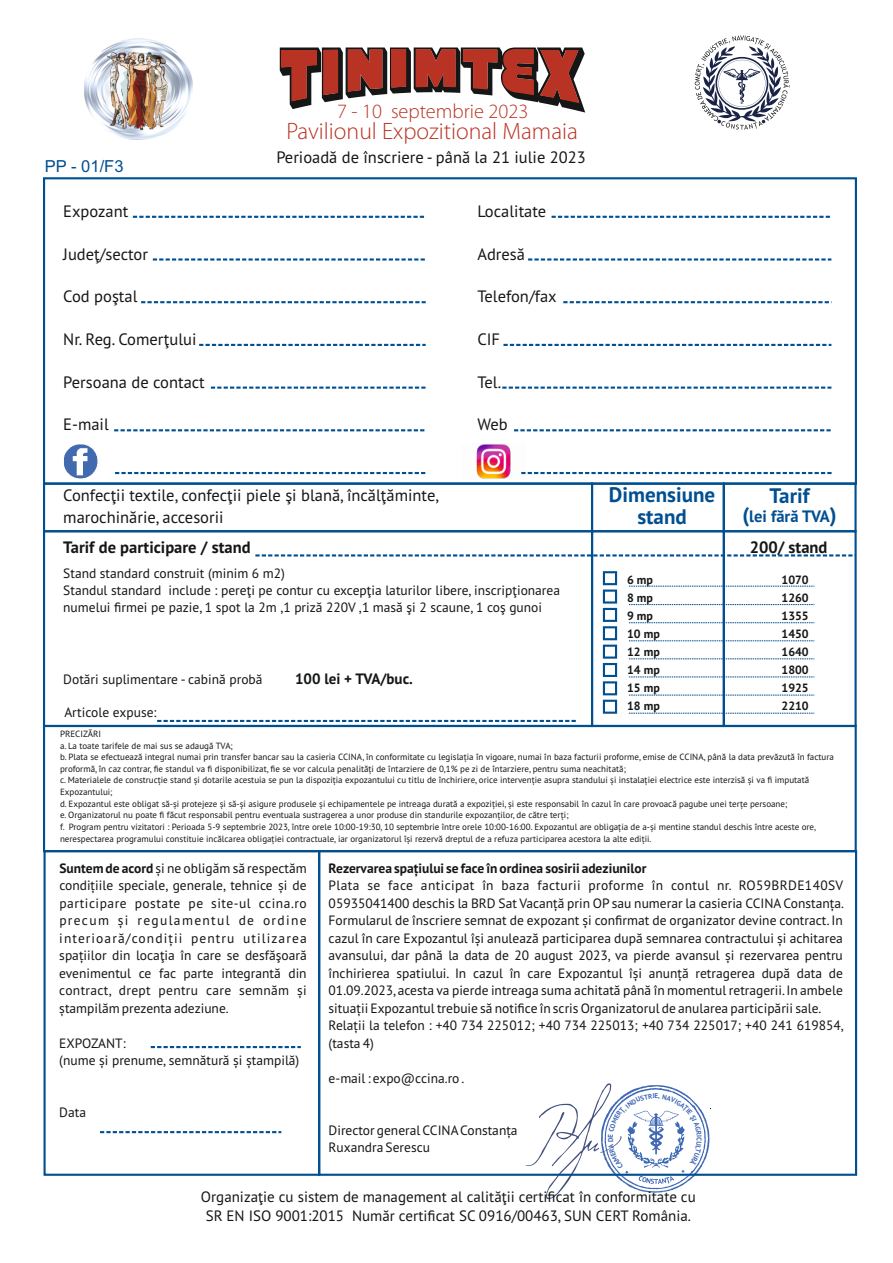
<style>
.page{position:relative;width:893px;height:1263px;background:#fff}
.page>*{position:absolute;margin:0;border:0;box-sizing:border-box;transform-origin:0 0}
.t1{font:300 23.85px "Myriad Pro";color:#b93324}
.t2{font:700 21px/21.8px "PT Sans";color:#004f91;text-align:center}
.t3{font:300 20.4px "Myriad Pro";color:#b93324}
.t4{font:16.5px/21.3px "PT Sans";color:#151616}
.t5{font:700 16.5px "PT Sans";color:#151616}
.t6{font:700 16.5px "PT Sans";color:#004f91}
.t7{font:16.5px "Arial";color:#004f91}
.t8{font:15px/19.4px "PT Sans";color:#151616;text-align:center}
.t9{font:700 15px "PT Sans";color:#151616}
.t10{font:13.5px/17.4px "PT Sans";color:#151616}
.t11{font:700 13.5px "PT Sans";color:#151616}
.t12{font:700 12px/18.1px "PT Sans";color:#151616}
.t13{font:9px/11.7px "PT Sans";color:#151616}
.s1{font-size:21px}
.s2{font-weight:700}
</style>
<div class="page">
<svg style="left:695px;top:35px;width:95px;height:95px"></svg>
<div style="left:43px;top:482px;width:550px;height:50px;border:2px solid #004f91"></div>
<div style="left:43px;top:530px;width:550px;height:197px;border:2px solid #004f91"></div>
<svg style="left:133px;top:216px;width:292px;height:2px"></svg>
<svg style="left:141px;top:301px;width:285px;height:2px"></svg>
<svg style="left:153px;top:258px;width:272px;height:3px"></svg>
<svg style="left:199px;top:344px;width:227px;height:2px"></svg>
<svg style="left:211px;top:387px;width:215px;height:2px"></svg>
<svg style="left:114px;top:429px;width:311px;height:2px"></svg>
<svg style="left:552px;top:216px;width:278px;height:2px"></svg>
<svg style="left:563px;top:301px;width:266px;height:2px"></svg>
<svg style="left:528px;top:258px;width:303px;height:3px"></svg>
<svg style="left:503px;top:344px;width:328px;height:2px"></svg>
<svg style="left:502px;top:387px;width:329px;height:2px"></svg>
<svg style="left:514px;top:429px;width:317px;height:2px"></svg>
<div style="left:591px;top:482px;width:134px;height:50px;border:2px solid #004f91"></div>
<div style="left:723px;top:482px;width:134px;height:50px;border:2px solid #004f91"></div>
<svg style="left:255px;top:554px;width:598px;height:2px"></svg>
<svg style="left:157px;top:720px;width:419px;height:2px"></svg>
<div style="left:723px;top:530px;width:134px;height:197px;border:2px solid #004f91"></div>
<div style="left:44px;top:850px;width:276px;height:326px;border:2px solid #004f91"></div>
<svg style="left:151px;top:1046px;width:150px;height:2px"></svg>
<svg style="left:100px;top:1131px;width:181px;height:2px"></svg>
<svg style="left:525px;top:472px;width:307px;height:2px"></svg>
<img style="left:64px;top:444px;width:34px;height:35px">
<img style="left:476px;top:444px;width:49px;height:35px">
<svg style="left:115px;top:472px;width:311px;height:2px"></svg>
<svg style="left:280px;top:47px;width:305px;height:66px"></svg>
<div style="left:43px;top:725px;width:814px;height:127px;border:2px solid #004f91"></div>
<img style="left:85px;top:39px;width:107px;height:100px">
<div style="left:603px;top:571px;width:14px;height:14px;border:2px solid #004f91"></div>
<div style="left:603px;top:589px;width:14px;height:14px;border:2px solid #004f91"></div>
<div style="left:603px;top:608px;width:14px;height:14px;border:2px solid #004f91"></div>
<div style="left:603px;top:626px;width:14px;height:14px;border:2px solid #004f91"></div>
<div style="left:603px;top:645px;width:14px;height:14px;border:2px solid #004f91"></div>
<div style="left:603px;top:663px;width:14px;height:14px;border:2px solid #004f91"></div>
<div style="left:603px;top:681px;width:14px;height:14px;border:2px solid #004f91"></div>
<div style="left:603px;top:700px;width:14px;height:14px;border:2px solid #004f91"></div>
<svg style="left:629px;top:586px;width:185px;height:1px"></svg>
<svg style="left:629px;top:604px;width:185px;height:1px"></svg>
<svg style="left:629px;top:622px;width:185px;height:1px"></svg>
<svg style="left:629px;top:640px;width:185px;height:1px"></svg>
<svg style="left:629px;top:658px;width:185px;height:1px"></svg>
<svg style="left:629px;top:676px;width:185px;height:1px"></svg>
<svg style="left:629px;top:695px;width:185px;height:1px"></svg>
<svg style="left:629px;top:713px;width:185px;height:1px"></svg>
<svg style="left:523px;top:1083px;width:188px;height:116px"></svg>
<p class="t7" style="left:45px;top:160px;width:80px">PP - 01/F3</p>
<p class="t4" style="left:63px;top:202px;width:67px">Expozant</p>
<p class="t4" style="left:63px;top:244px;width:86px">Judeţ/sector</p>
<p class="t4" style="left:63px;top:287px;width:76px">Cod poştal</p>
<p class="t4" style="left:63px;top:330px;width:135px">Nr. Reg. Comerţului</p>
<p class="t4" style="left:63px;top:372px;width:143px">Persoana de contact</p>
<p class="t4" style="left:63px;top:415px;width:47px">E-mail</p>
<h3 class="t3" style="left:337px;top:102px;width:193px">7 - 10 septembrie 2023</h3>
<h1 class="t1" style="left:286px;top:121px;width:293px">Pavilionul Expozitional Mamaia</h1>
<p class="t4" style="left:276px;top:148px;width:311px">Perioadă de înscriere - până la 21 iulie 2023</p>
<p class="t4" style="left:477px;top:202px;width:70px">Localitate</p>
<p class="t4" style="left:477px;top:244px;width:49px">Adresă</p>
<p class="t4" style="left:477px;top:287px;width:81px">Telefon/fax</p>
<p class="t4" style="left:477px;top:330px;width:24px">CIF</p>
<p class="t4" style="left:477px;top:372px;width:25px">Tel.</p>
<p class="t4" style="left:477px;top:415px;width:32px">Web</p>
<p class="t4" style="left:63px;top:486px;width:377px">Confecţii textile, confecţii piele şi blană, încălţăminte, marochinărie, accesorii</p>
<h2 class="t2" style="left:609px;top:483px;width:108px">Dimensiune stand</h2>
<h2 class="t2" style="left:770px;top:484px;width:41px">Tarif</h2>
<p class="t6" style="left:742px;top:505px;width:96px"><span class="s1">(</span>lei fără TVA<span class="s1">)</span></p>
<p class="t5" style="left:63px;top:537px;width:189px">Tarif de participare / stand</p>
<p class="t5" style="left:750px;top:537px;width:79px">200/ stand</p>
<p class="t10" style="left:63px;top:565px;width:498px">Stand standard construit (minim 6 m2)<br>Standul standard include : pereţi pe contur cu excepţia laturilor libere, inscripţionarea numelui firmei pe pazie, 1 spot la 2m ,1 priză 220V ,1 masă şi 2 scaune, 1 coş gunoi</p>
<p class="t12" style="left:627px;top:570px;width:34px">6 mp<br>8 mp<br>9 mp<br>10 mp<br>12 mp<br>14 mp<br>15 mp<br>18 mp</p>
<p class="t12" style="left:781px;top:570px;width:29px;text-align:justify">1070<br>1260<br>1355<br>1450<br>1640<br>1800<br>1925<br>2210</p>
<p class="t10" style="left:63px;top:671px;width:201px">Dotări suplimentare - cabină probă</p>
<p class="t9" style="left:295px;top:669px;width:119px">100 lei + TVA/buc.</p>
<p class="t10" style="left:64px;top:704px;width:94px">Articole expuse:</p>
<p class="t13" style="left:60px;top:729px;width:775px">PRECIZĂRI<br>a. La toate tarifele de mai sus se adaugă TVA;<br>b. Plata se efectuează integral numai prin transfer bancar sau la casieria CCINA, în conformitate cu legislația în vigoare, numai în baza facturii proforme, emise de CCINA, până la data prevăzută în factura proformă, în caz contrar, fie standul va fi disponibilizat, fie se vor calcula penalități de întarziere de 0,1% pe zi de întarziere, pentru suma neachitată;<br>c. Materialele de construcție stand și dotarile acestuia se pun la dispoziția expozantului cu titlu de închiriere, orice intervenție asupra standului și instalației electrice este interzisă și va fi imputată Expozantului;<br>d. Expozantul este obligat să-și protejeze și să-și asigure produsele și echipamentele pe intreaga durată a expoziției, și este responsabil în cazul în care provoacă pagube unei terțe persoane;<br>e. Organizatorul nu poate fi făcut responsabil pentru eventuala sustragerea a unor produse din standurile expozanților, de către terți;<br>f. Program pentru vizitatori : Perioada 5-9 septembrie 2023, între orele 10:00-19:30, 10 septembrie între orele 10:00-16:00. Expozantul are obligația de a-și mentine standul deschis între aceste ore, nerespectarea programului constituie incălcarea obligației contractuale, iar organizatorul își rezervă dreptul de a refuza participarea acestora la alte ediții.</p>
<p class="t11" style="left:329px;top:859px;width:319px">Rezervarea spațiului se face în ordinea sosirii adeziunilor</p>
<p class="t10" style="left:329px;top:878px;width:517px">Plata se face anticipat în baza facturii proforme în contul nr. RO59BRDE140SV 05935041400 deschis la BRD Sat Vacanță prin OP sau numerar la casieria CCINA Constanța.<br>Formularul de înscriere semnat de expozant și confirmat de organizator devine contract. In cazul în care Expozantul își anulează participarea după semnarea contractului și achitarea avansului, dar până la data de 20 august 2023, va pierde avansul și rezervarea pentru închirierea spatiului. In cazul în care Expozantul își anunță retragerea după data de 01.09.2023,acesta va pierde intreaga suma achitată până în momentul retragerii.In ambele situații Expozantul trebuie să notifice în scris Organizatorul de anularea participării sale.<br>Relații la telefon : +40 734 225012; +40 734 225013; +40 734 225017; +40 241 619854, (tasta 4)</p>
<p class="t10" style="left:329px;top:1070px;width:137px">e-mail : expo@ccina.ro .</p>
<p class="t10" style="left:329px;top:1122px;width:191px">Director general CCINAConstanța<br>Ruxandra Serescu</p>
<p class="t8" style="left:201px;top:1188px;width:496px">Organizaţie cu sistem de management al calităţii certificat în conformitate cu<br>SR EN ISO 9001:2015 Număr certificat SC 0916/00463, SUN CERT România.</p>
<p class="t10" style="left:59px;top:860px;width:249px;text-align:justify"><span class="s2">Suntem de acord</span> și ne obligăm să respectăm condițiile speciale, generale, tehnice și de participare postate pe site-ul ccina.ro precum și regulamentul de ordine interioară/condiții pentru utilizarea spațiilor din locaţia în care se desfăşoară evenimentul ce fac parte integrantă din contract, drept pentru care semnăm și ștampilăm prezenta adeziune.</p>
<p class="t10" style="left:59px;top:1035px;width:242px">EXPOZANT:<br>(nume și prenume, semnătură și ștampilă)</p>
<p class="t10" style="left:59px;top:1105px;width:28px">Data</p>
</div>
